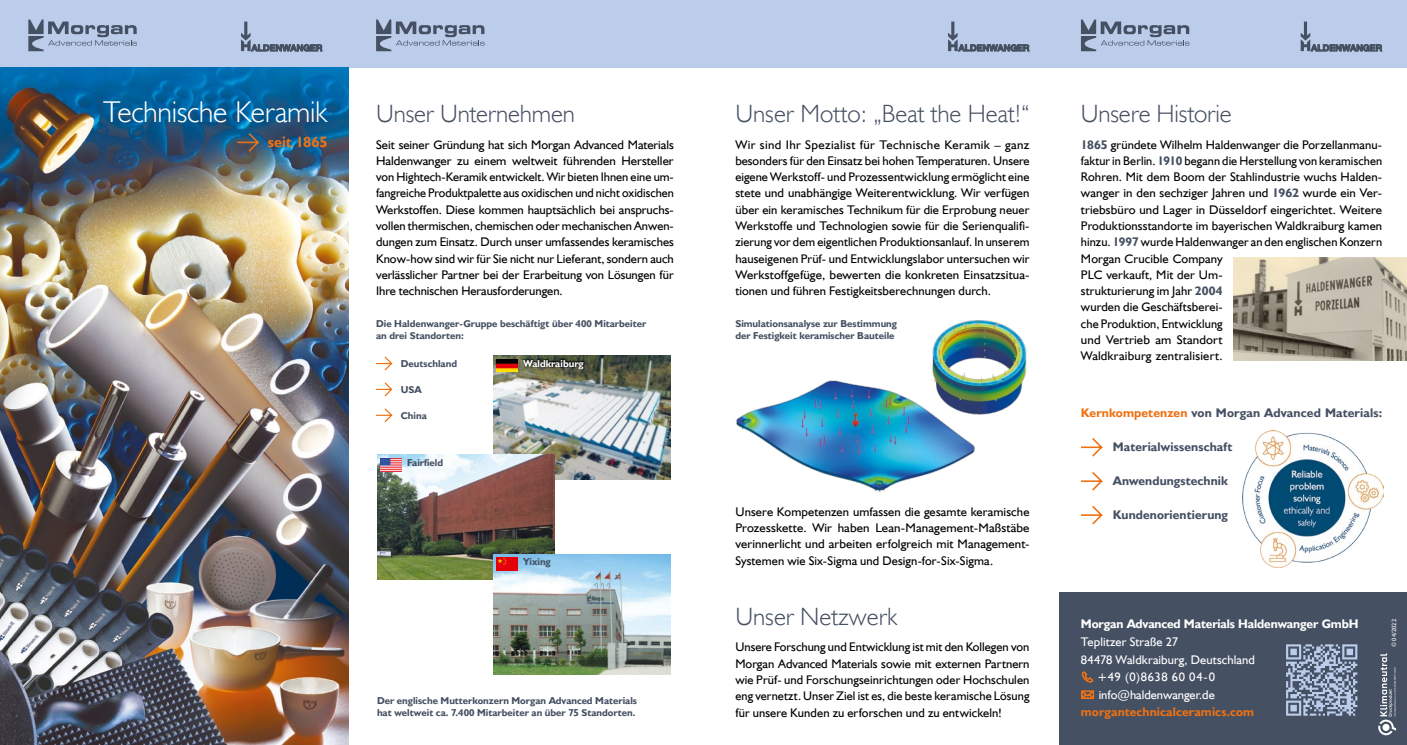
<style>
.page{position:relative;width:1407px;height:745px;background:#fff}
.page>*{position:absolute;margin:0;border:0;box-sizing:border-box;transform-origin:0 0}
.t1{font:300 30px "Humanist 521 BT";letter-spacing:-.01em;color:#fff}
.t2{font:300 25px "Humanist 521 BT";color:#455062}
.t3{font:700 15px "Humanist 521 BT";color:#ee7113}
.t4{font:12.5px/16.2px "Humanist 521 BT";letter-spacing:.01em;color:#000;text-align:justify}
.t5{font:700 12.5px "Humanist 521 BT";letter-spacing:.01em;color:#455062}
.t6{font:12.5px "Humanist 521 BT";letter-spacing:.005em;color:#fff}
.t7{font:700 12.5px "Humanist 521 BT";letter-spacing:-.01em;color:#fff}
.t8{font:700 12.5px "Humanist 521 BT";letter-spacing:.01em;color:#ee7113}
.t9{font:12.5px "Humanist 521 BT";letter-spacing:.05em;color:#fff}
.t10{font:700 10px/12px "Humanist 521 BT";color:#455062}
.t11{font:700 10px "Humanist 521 BT";color:#fff}
.t12{font:6.25px "Humanist 521 BT";letter-spacing:.025em;color:#fff}
.s1{font-weight:700;color:#455062}
.s2{color:#ee7113}
</style>
<div class="page">
<div style="left:0;top:0;width:1407px;height:67px;background:#bccdeb"></div>
<img style="left:493px;top:355px;width:177px;height:124px">
<img style="left:377px;top:454px;width:177px;height:124px">
<img style="left:493px;top:554px;width:177px;height:120px">
<img style="left:497px;top:557px;width:21px;height:13px">
<img style="left:497px;top:359px;width:21px;height:13px">
<img style="left:380px;top:458px;width:22px;height:13px">
<div style="left:522px;top:357px;width:63px;height:13px;background:#000;opacity:.75"></div>
<svg style="left:376px;top:356px;width:17px;height:15px"></svg>
<svg style="left:376px;top:382px;width:17px;height:15px"></svg>
<svg style="left:376px;top:408px;width:17px;height:15px"></svg>
<svg style="left:376px;top:19px;width:109px;height:32px"></svg>
<img style="left:932px;top:320px;width:95px;height:95px">
<img style="left:736px;top:367px;width:244px;height:126px">
<svg style="left:948px;top:22px;width:81px;height:29px"></svg>
<img style="left:0;top:67px;width:348px;height:677px">
<svg style="left:236px;top:131px;width:25px;height:22px"></svg>
<div style="left:1059px;top:592px;width:348px;height:152px;background:#455062"></div>
<svg style="left:1286px;top:644px;width:71px;height:71px"></svg>
<svg style="left:1378px;top:653px;width:18px;height:81px"></svg>
<img style="left:1233px;top:257px;width:174px;height:103px">
<svg style="left:1080px;top:438px;width:23px;height:19px"></svg>
<svg style="left:1080px;top:472px;width:23px;height:19px"></svg>
<svg style="left:1080px;top:505px;width:23px;height:20px"></svg>
<svg style="left:1082px;top:671px;width:11px;height:11px"></svg>
<svg style="left:1081px;top:690px;width:13px;height:8px"></svg>
<svg style="left:1081px;top:19px;width:108px;height:32px"></svg>
<svg style="left:1300px;top:22px;width:82px;height:29px"></svg>
<img style="left:1242px;top:430px;width:141px;height:136px">
<svg style="left:28px;top:19px;width:109px;height:32px"></svg>
<svg style="left:241px;top:22px;width:81px;height:29px"></svg>
<h1 class="t1" style="left:103px;top:93px;width:226px">Technische Keramik</h1>
<p class="t3" style="left:268px;top:132px;width:61px">seit 1865</p>
<h2 class="t2" style="left:376px;top:98px;width:200px">Unser Unternehmen</h2>
<p class="t4" style="left:376px;top:136px;width:299px">Seit seiner Gründung hat sich Morgan Advanced Materials Haldenwanger zu einem weltweit führenden Hersteller von Hightech-Keramik entwickelt. Wir bieten Ihnen eine um&shy;fangreiche Produktpalette aus oxidischen und nicht oxidischen Werkstoffen. Diese kommen hauptsächlich bei anspruchs&shy;vollen thermischen, chemischen oder mechanischen Anwen&shy;dungen zum Einsatz. Durch unser umfassendes keramisches Know-how sind wir für Sie nicht nur Lieferant, sondern auch verlässlicher Partner bei der Erarbeitung von Lösungen für Ihre technischen Herausforderungen.</p>
<p class="t10" style="left:376px;top:317px;width:272px">Die Haldenwanger-Gruppe beschäftigt über 400 Mitarbeiter an drei Standorten:</p>
<p class="t10" style="left:401px;top:357px;width:58px">Deutschland</p>
<p class="t11" style="left:523px;top:357px;width:62px">Waldkraiburg</p>
<p class="t10" style="left:401px;top:383px;width:22px">USA</p>
<p class="t10" style="left:401px;top:409px;width:27px">China</p>
<p class="t10" style="left:407px;top:456px;width:38px">Fairfield</p>
<p class="t10" style="left:523px;top:555px;width:29px">Yixing</p>
<p class="t10" style="left:377px;top:694px;width:261px">Der englische Mutterkonzern Morgan Advanced Materials hat weltweit ca. 7.400 Mitarbeiter an über 75 Standorten.</p>
<h2 class="t2" style="left:735px;top:98px;width:296px">Unser Motto: „Beat the Heat!“</h2>
<p class="t4" style="left:735px;top:136px;width:296px">Wir sind Ihr Spezialist für Technische Keramik – ganz besonders für den Einsatz bei hohen Temperaturen. Unsere eigene Werkstoff- und Prozessentwicklung ermöglicht eine stete und unabhängige Weiterentwicklung. Wir verfügen über ein keramisches Technikum für die Erprobung neuer Werkstoffe und Technologien sowie für die Serienqualifi&shy;zierung vor dem eigentlichen Produktionsanlauf. In unserem hauseigenen Prüf- und Entwicklungslabor untersuchen wir Werkstoffgefüge, bewerten die konkreten Einsatzsitua&shy;tionen und führen Festigkeitsberechnungen durch.</p>
<p class="t10" style="left:735px;top:317px;width:163px">Simulationsanalyse zur Bestimmung der Festigkeit keramischer Bauteile</p>
<p class="t4" style="left:735px;top:503px;width:296px">Unsere Kompetenzen umfassen die gesamte keramische Prozesskette. Wir haben Lean-Management-Maßstäbe verinnerlicht und arbeiten erfolgreich mit Management-Systemen wie Six-Sigma und Design-for-Six-Sigma.</p>
<h2 class="t2" style="left:735px;top:600px;width:163px">Unser Netzwerk</h2>
<p class="t4" style="left:735px;top:638px;width:296px">Unsere Forschung und Entwicklung ist mit den Kollegen von Morgan Advanced Materials sowie mit externen Partnern wie Prüf- und Forschungseinrichtungen oder Hochschulen eng vernetzt. Unser Ziel ist es, die beste keramische Lösung für unsere Kunden zu erforschen und zu entwickeln!</p>
<h2 class="t2" style="left:1081px;top:98px;width:152px">Unsere Historie</h2>
<p class="t4" style="left:1081px;top:136px;width:303px;text-align:left"><span class="s1">1865</span> gründete Wilhelm Haldenwanger die Porzellanmanu&shy;faktur in Berlin. <span class="s1">1910</span> begann die Herstellung von keramischen Rohren. Mit dem Boom der Stahlindustrie wuchs Halden&shy;wanger in den sechziger Jahren und <span class="s1">1962</span> wurde ein Ver&shy;triebsbüro und Lager in Düsseldorf eingerichtet. Weitere Produktionsstandorte im bayerischen Waldkraiburg kamen hinzu. <span class="s1">1997</span> wurde Haldenwanger an den englischen Konzern Morgan Crucible Company<br>PLC verkauft, Mit der Um-<br>strukturierung im Jahr <span class="s1">2004<br></span>wurden die Geschäftsberei-<br>che Produktion, Entwicklung<br>und Vertrieb am Standort<br>Waldkraiburg zentralisiert.</p>
<p class="t5" style="left:1081px;top:405px;width:303px"><span class="s2">Kernkompetenzen</span> von Morgan Advanced Materials:</p>
<p class="t5" style="left:1113px;top:439px;width:121px">Materialwissenschaft</p>
<p class="t5" style="left:1113px;top:473px;width:117px">Anwendungstechnik</p>
<p class="t5" style="left:1113px;top:507px;width:117px">Kundenorientierung</p>
<p class="t7" style="left:1081px;top:616px;width:279px">Morgan Advanced Materials Haldenwanger GmbH</p>
<p class="t6" style="left:1081px;top:633px;width:99px">Teplitzer Straße 27</p>
<p class="t6" style="left:1081px;top:651px;width:176px">84478 Waldkraiburg, Deutschland</p>
<p class="t9" style="left:1097px;top:668px;width:120px">+49 (0)8638 60 04-0</p>
<p class="t6" style="left:1098px;top:686px;width:118px">info@haldenwanger.de</p>
<p class="t8" style="left:1081px;top:703px;width:175px">morgantechnicalceramics.com</p>
<p class="t12" style="left:1390px;top:647px;width:30px;rotate:-90deg">© 04/2022</p>
</div>
